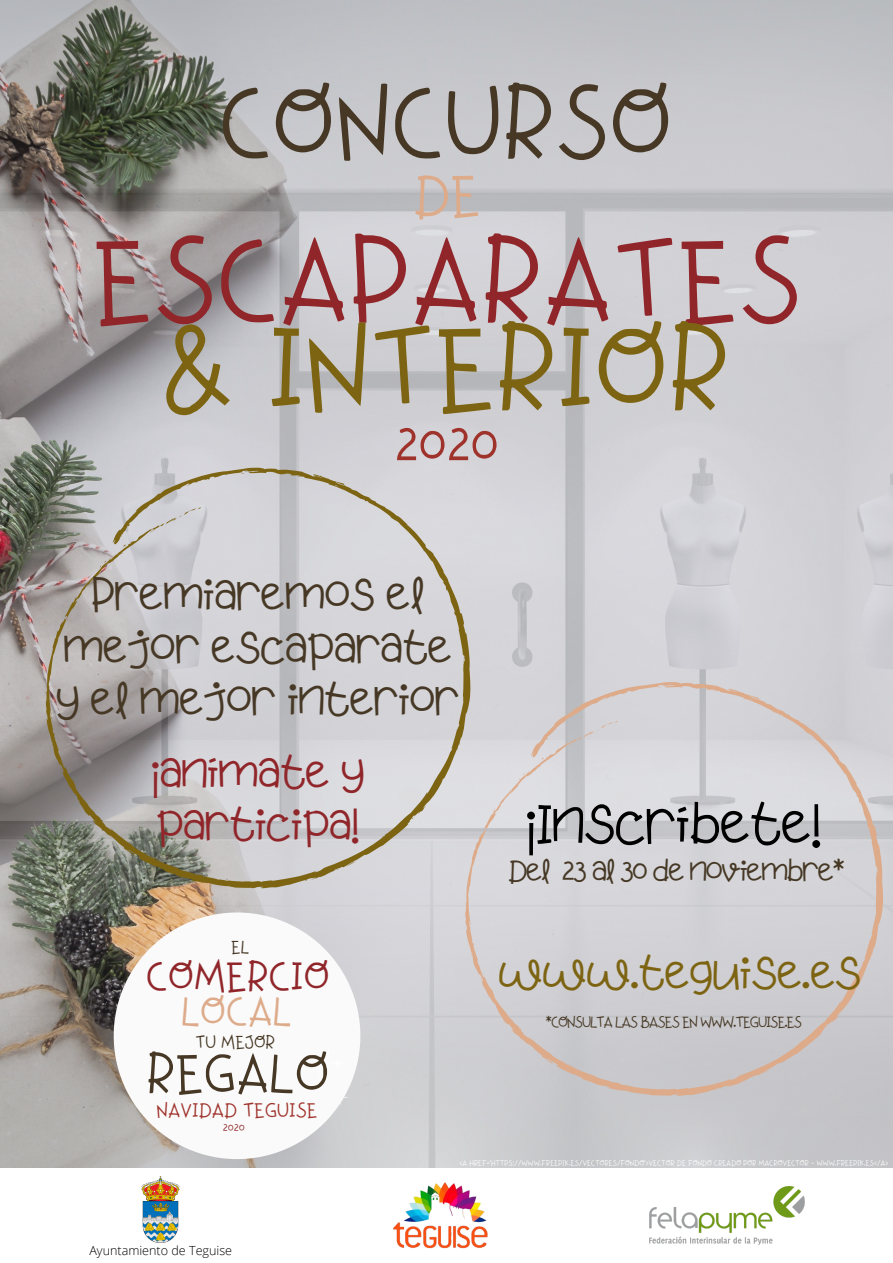
<style>
.page{position:relative;width:893px;height:1263px;background:#fff}
.page>*{position:absolute;margin:0;border:0;box-sizing:border-box;transform-origin:0 0}
.t1{font:111.98px "Apple Juice";letter-spacing:.04em;color:#90262a}
.t2{font:111.98px "Apple Juice";letter-spacing:.04em;color:#7d6413}
.t3{font:95.47px "Apple Juice";letter-spacing:.04em;color:#463825}
.t4{font:55.57px "Apple Juice";color:#ddab8a}
.t5{font:55.5px "Apple Juice";color:#000}
.t6{font:52.5px "Apple Juice";color:#9f322b}
.t7{font:52.43px "Apple Juice";letter-spacing:.04em;color:#463825}
.t8{font:46.28px "Apple Juice";color:#7d6413}
.t9{font:45px/52.3px "Apple Juice";color:#463825;text-align:center}
.t10{font:45px/52.3px "Apple Juice";color:#90262a}
.t11{font:39.3px "Apple Juice";letter-spacing:.04em;color:#90262a}
.t12{font:39.3px "Apple Juice";letter-spacing:.04em;color:#ddab8a}
.t13{font:30px "Apple Juice";letter-spacing:-.035em;color:#463825}
.t14{font:19.65px "Apple Juice";letter-spacing:.04em;color:#9f322b}
.t15{font:17.48px "Apple Juice";letter-spacing:.04em;color:#463825}
.t16{font:15px "Apple Juice";letter-spacing:-.035em;color:#463825}
.t17{font:300 12.52px "Open Sans";color:#000}
.t18{font:10.95px "Apple Juice";color:#90262a}
.t19{font:7.5px "Apple Juice";letter-spacing:.04em;color:#fff}
</style>
<div class="page">
<img style="left:649px;top:1187px;width:155px;height:58px">
<img style="left:0;top:0;width:893px;height:1168px">
<svg style="left:114px;top:912px;width:246px;height:247px"></svg>
<svg style="left:308px;top:1046px;width:42px;height:66px"></svg>
<svg style="left:465px;top:682px;width:418px;height:415px;background:#d1cfd2"></svg>
<svg style="left:45px;top:468px;width:425px;height:421px;background:#c2c1c0"></svg>
<img style="left:142px;top:1176px;width:38px;height:67px">
<img style="left:393px;top:1182px;width:95px;height:67px">
<h2 class="t3" style="left:221px;top:67px;width:451px">CONCURSO</h2>
<h3 class="t4" style="left:414px;top:163px;width:67px">DE</h3>
<h1 class="t1" style="left:94px;top:215px;width:706px">ESCAPARATES</h1>
<h1 class="t2" style="left:164px;top:303px;width:565px">&amp; INTERIOR</h1>
<h3 class="t6" style="left:396px;top:414px;width:103px">2020</h3>
<h3 class="t9" style="left:56px;top:570px;width:405px">Premiaremos el mejor escaparate y el mejor interior</h3>
<h3 class="t10" style="left:151px;top:747px;width:214px">¡anímate y participa!</h3>
<h3 class="t15" style="left:231px;top:937px;width:19px">EL</h3>
<h3 class="t11" style="left:147px;top:954px;width:183px">COMERCIO</h3>
<h3 class="t12" style="left:182px;top:988px;width:111px">LOCAL</h3>
<h3 class="t15" style="left:196px;top:1032px;width:80px">TU MEJOR</h3>
<h3 class="t7" style="left:147px;top:1043px;width:182px">REGALO</h3>
<h3 class="t14" style="left:157px;top:1098px;width:162px">NAVIDAD TEGUISE</h3>
<h3 class="t18" style="left:223px;top:1121px;width:23px">2020</h3>
<h3 class="t5" style="left:526px;top:793px;width:297px">¡Inscríbete!</h3>
<h3 class="t13" style="left:508px;top:853px;width:338px">Del 23 al 30 de noviembre*</h3>
<h3 class="t8" style="left:498px;top:947px;width:364px">www.teguise.es</h3>
<h3 class="t16" style="left:546px;top:1013px;width:257px">*CONSULTA LAS BASES EN WWW.TEGUISE.ES</h3>
<h3 class="t17" style="left:89px;top:1242px;width:144px">Ayuntamiento de Teguise</h3>
<p class="t19" style="left:459px;top:1158px;width:430px">&lt;A HREF='HTTPS://WWW.FREEPIK.ES/VECTORES/FONDO'&gt;VECTOR DE FONDO CREADO POR MACROVECTOR - WWW.FREEPIK.ES&lt;/A&gt;</p>
</div>
